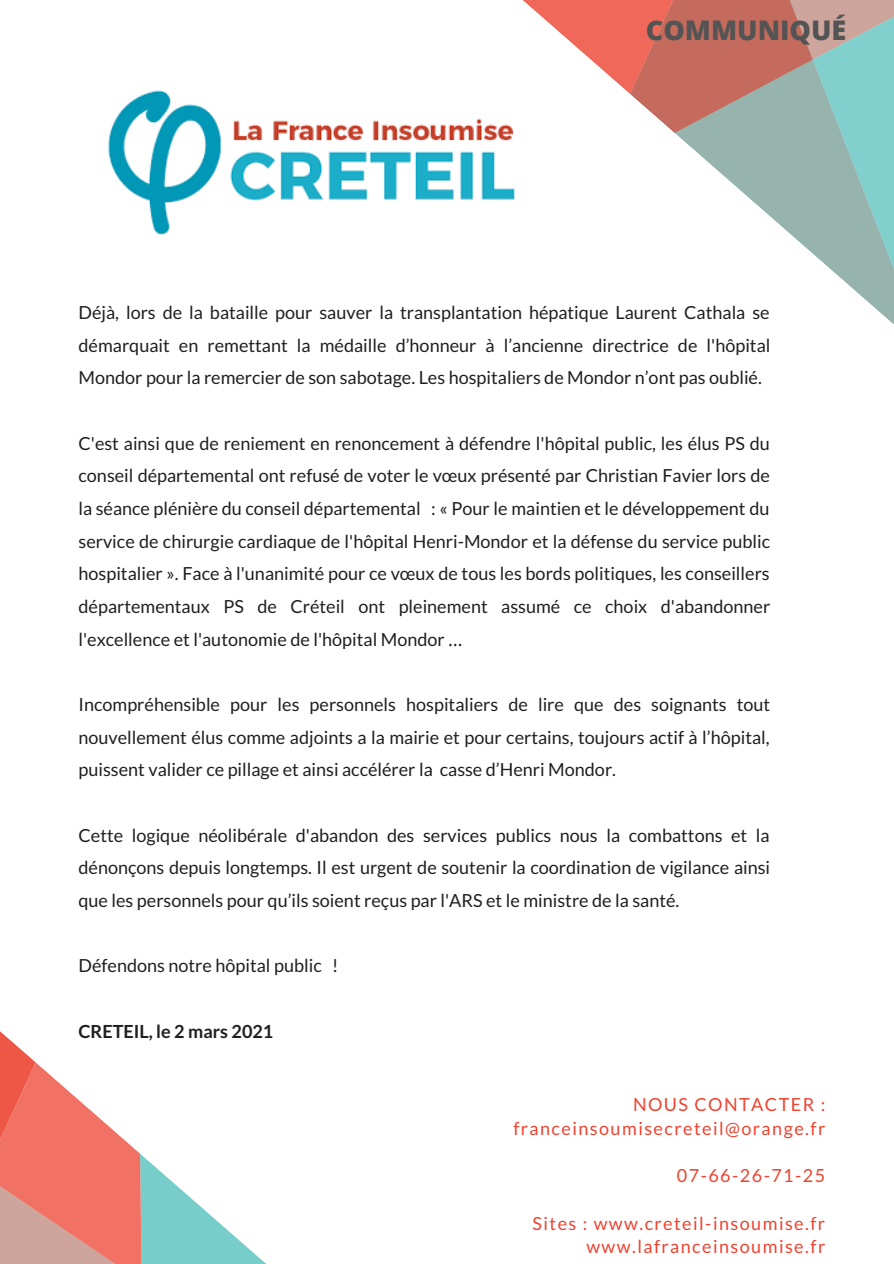
<style>
.page{position:relative;width:894px;height:1264px;background:#fff}
.page>*{position:absolute;margin:0;border:0;box-sizing:border-box;transform-origin:0 0}
.t1{font:800 27px "Open Sans";color:#545454}
.t2{font:18px/32.7px "Lato";color:#1f1f1f;text-align:justify}
.t3{font:18px "Lato";letter-spacing:.08em;color:#ed4330}
.t4{font:700 18px "Lato";color:#1f1f1f}
.s1{font-family:"Noto Sans Gurmukhi"}
</style>
<div class="page">
<svg style="left:723px;top:175px;width:32px;height:28px"></svg>
<svg style="left:755px;top:101px;width:138px;height:223px"></svg>
<svg style="left:638px;top:101px;width:239px;height:74px;fill:#96b3ae"></svg>
<svg style="left:523px;top:0;width:370px;height:101px;background:#cb968c"></svg>
<svg style="left:0;top:1031px;width:265px;height:232px"></svg>
<img style="left:108px;top:80px;width:443px;height:155px">
<p class="t1" style="left:645px;top:12px;width:202px">COMMUNIQUÉ</p>
<p class="t2" style="left:78px;top:296px;width:693px">Déjà, lors de la bataille pour sauver la transplantation hépatique Laurent Cathala se démarquait en remettant la médaille d’honneur à l’ancienne directrice de l'hôpital Mondor pour la remercier de son sabotage. Les hospitaliers de Mondor n’ont pas oublié.</p>
<p class="t2" style="left:78px;top:426px;width:693px">C'est ainsi que de reniement en renoncement à défendre l'hôpital public, les élus PS du conseil départemental ont refusé de voter le vœux présenté par Christian Favier lors de la séance plénière du conseil départemental : « Pour le maintien et le développement du service de chirurgie cardiaque de l'hôpital Henri-Mondor et la défense du service public hospitalier ». Face à l'unanimité pour ce vœux de tous les bords politiques, les conseillers départementaux PS de Créteil ont pleinement assumé ce choix d'abandonner l'excellence et l'autonomie de l'hôpital Mondor <span class="s1">…</span></p>
<p class="t2" style="left:78px;top:687px;width:693px">Incompréhensible pour les personnels hospitaliers de lire que des soignants tout nouvellement élus comme adjoints a la mairie et pour certains, toujours actif à l’hôpital, puissent valider ce pillage et ainsi accélérer la casse d’Henri Mondor.</p>
<p class="t2" style="left:78px;top:818px;width:693px">Cette logique néolibérale d'abandon des services publics nous la combattons et la dénonçons depuis longtemps. Il est urgent de soutenir la coordination de vigilance ainsi que les personnels pour qu’ils soient reçus par l'ARS et le ministre de la santé.</p>
<p class="t2" style="left:78px;top:949px;width:261px">Défendons notre hôpital public !</p>
<p class="t4" style="left:78px;top:1020px;width:196px">CRETEIL, le 2 mars 2021</p>
<p class="t3" style="left:633px;top:1093px;width:194px">NOUS CONTACTER :</p>
<p class="t3" style="left:513px;top:1117px;width:313px">franceinsoumisecreteil@orange.fr</p>
<p class="t3" style="left:676px;top:1164px;width:150px">07-66-26-71-25</p>
<p class="t3" style="left:532px;top:1211px;width:294px">Sites : www.creteil-insoumise.fr</p>
<p class="t3" style="left:586px;top:1235px;width:240px">www.lafranceinsoumise.fr</p>
</div>
